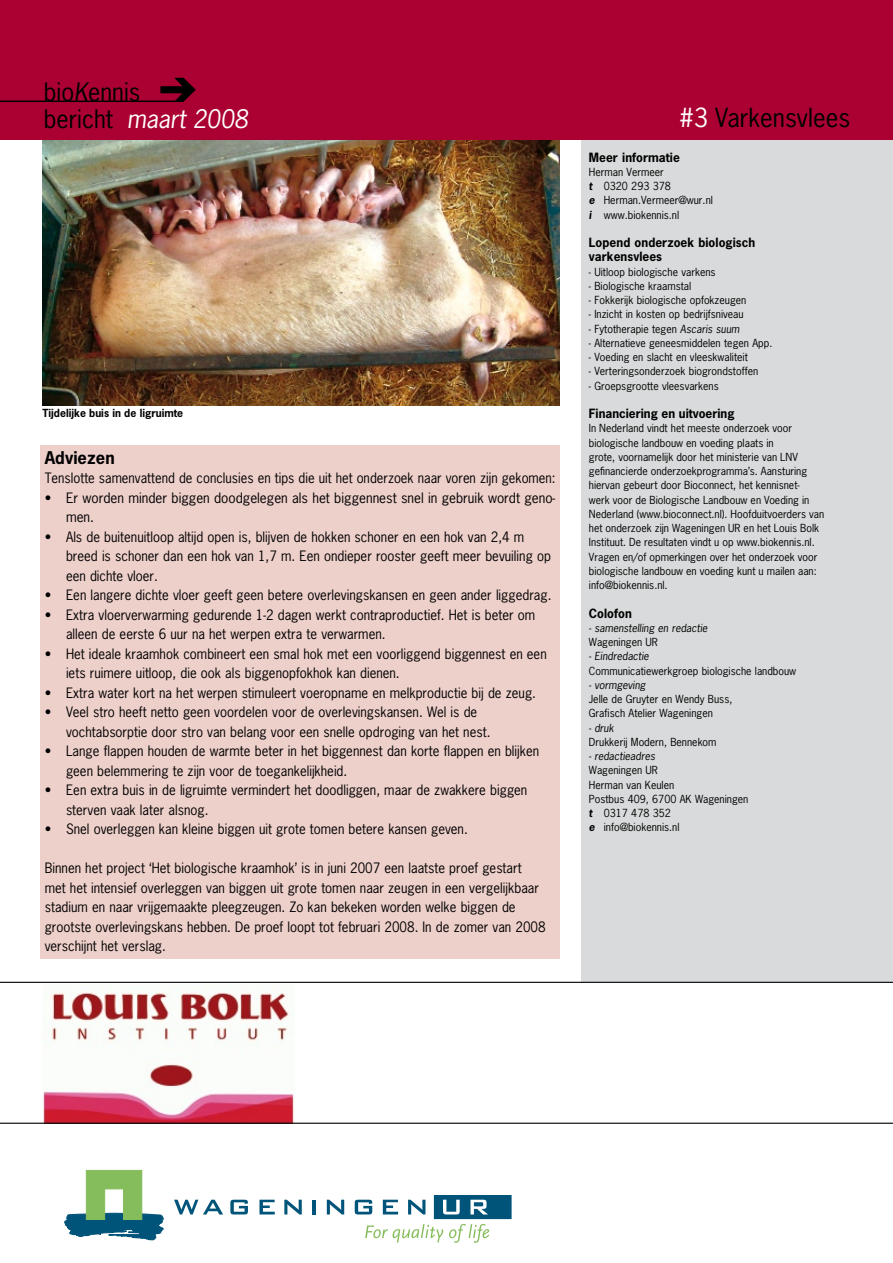
<style>
.page{position:relative;width:893px;height:1263px;background:#fff}
.page>*{position:absolute;margin:0;border:0;box-sizing:border-box;transform-origin:0 0}
.t1{font:48px "Bundesbahn Pi Three";color:#000}
.t2{font:24.75px "News Gothic";color:#000}
.t3{font:24px/27px "News Gothic";color:#000}
.t4{font:700 16.5px "News Gothic";letter-spacing:.005em;color:#000}
.t5{font:13.5px/19.5px "News Gothic";color:#000}
.t6{font:13.5px "News Gothic";color:#000;scale:.96 1}
.t7{font:700 12px/14.2px "News Gothic";letter-spacing:.005em;color:#000}
.t8{font:10.5px/14.2px "News Gothic";color:#000}
.t9{font:italic 10.5px "News Gothic";color:#000}
.t10{font:700 10.5px "News Gothic";color:#000}
.s1{font-style:italic}
.s2{font-style:italic;color:#fff}
.s3{color:#fff}
.s4{font-weight:700;font-style:italic}
</style>
<div class="page">
<div style="left:581px;top:140px;width:312px;height:842px;background:#d9dadb"></div>
<img style="left:42px;top:986px;width:253px;height:137px">
<div style="left:434px;top:1195px;width:77px;height:23px;background:#00547a"></div>
<div style="left:434px;top:1195px;width:77px;height:24px;border:1px solid #00547a"></div>
<svg style="left:174px;top:1200px;width:49px;height:14px"></svg>
<svg style="left:230px;top:1200px;width:18px;height:14px"></svg>
<svg style="left:259px;top:1200px;width:16px;height:14px"></svg>
<svg style="left:284px;top:1200px;width:18px;height:14px"></svg>
<hr style="left:313px;top:1200px;width:3px;height:14px;background:#00547a">
<svg style="left:327px;top:1200px;width:17px;height:14px"></svg>
<svg style="left:355px;top:1200px;width:17px;height:14px"></svg>
<svg style="left:383px;top:1200px;width:15px;height:14px"></svg>
<svg style="left:408px;top:1200px;width:17px;height:14px"></svg>
<svg style="left:443px;top:1200px;width:17px;height:14px"></svg>
<svg style="left:470px;top:1200px;width:18px;height:14px"></svg>
<svg style="left:64px;top:1170px;width:100px;height:70px"></svg>
<svg style="left:365px;top:1224px;width:78px;height:18px"></svg>
<svg style="left:449px;top:1224px;width:40px;height:19px"></svg>
<hr style="left:0;top:1123px;width:893px;height:1px;background:#000">
<div style="left:0;top:0;width:893px;height:140px;background:#ab0132"></div>
<hr style="left:0;top:101px;width:184px;height:1px;background:#000">
<hr style="left:0;top:982px;width:893px;height:1px;background:#000">
<img style="left:43px;top:140px;width:517px;height:265px">
<div style="left:40px;top:446px;width:520px;height:513px;background:#eed0cb"></div>
<h1 class="t1" style="left:198px;top:111px;width:40px;rotate:-180deg">z</h1>
<h3 class="t3" style="left:44px;top:78px;width:206px">bio<span class="s1">K</span>ennis<br>bericht <span class="s2">maart 2008</span></h3>
<p class="t10" style="left:43px;top:406px;width:142px">Tijdelijke buis in de ligruimte</p>
<p class="t4" style="left:45px;top:446px;width:71px">Adviezen</p>
<p class="t6" style="left:45px;top:469px;width:534px">Tenslotte samenvattend de conclusies en tips die uit het onderzoek naar voren zijn gekomen:</p>
<p class="t5" style="left:66px;top:488px;width:491px;text-indent:-21px">• Er worden minder biggen doodgelegen als het biggennest snel in gebruik wordt geno&shy;men.</p>
<p class="t5" style="left:66px;top:527px;width:486px;text-indent:-21px">• Als de buitenuitloop altijd open is, blijven de hokken schoner en een hok van 2,4 m breed is schoner dan een hok van 1,7 m. Een ondieper rooster geeft meer bevuiling op een dichte vloer.</p>
<p class="t5" style="left:45px;top:585px;width:508px">• Een langere dichte vloer geeft geen betere overlevingskansen en geen ander liggedrag.</p>
<p class="t5" style="left:66px;top:605px;width:471px;text-indent:-21px">• Extra vloerverwarming gedurende 1-2 dagen werkt contraproductief. Het is beter om alleen de eerste 6 uur na het werpen extra te verwarmen.</p>
<p class="t5" style="left:66px;top:644px;width:482px;text-indent:-21px">• Het ideale kraamhok combineert een smal hok met een voorliggend biggennest en een iets ruimere uitloop, die ook als biggenopfokhok kan dienen.</p>
<p class="t5" style="left:45px;top:683px;width:493px">• Extra water kort na het werpen stimuleert voeropname en melkproductie bij de zeug.</p>
<p class="t5" style="left:66px;top:702px;width:426px;text-indent:-21px">• Veel stro heeft netto geen voordelen voor de overlevingskansen. Wel is de vochtabsorptie door stro van belang voor een snelle opdroging van het nest.</p>
<p class="t5" style="left:66px;top:741px;width:475px;text-indent:-21px">• Lange flappen houden de warmte beter in het biggennest dan korte flappen en blijken geen belemmering te zijn voor de toegankelijkheid.</p>
<p class="t5" style="left:66px;top:780px;width:463px;text-indent:-21px">• Een extra buis in de ligruimte vermindert het doodliggen, maar de zwakkere biggen sterven vaak later alsnog.</p>
<p class="t5" style="left:45px;top:819px;width:425px">• Snel overleggen kan kleine biggen uit grote tomen betere kansen geven.</p>
<p class="t5" style="left:45px;top:858px;width:502px">Binnen het project ‘Het biologische kraamhok’ is in juni 2007 een laatste proef gestart met het intensief overleggen van biggen uit grote tomen naar zeugen in een vergelijkbaar stadium en naar vrijgemaakte pleegzeugen. Zo kan bekeken worden welke biggen de grootste overlevingskans hebben. De proef loopt tot februari 2008. In de zomer van 2008 verschijnt het verslag.</p>
<h2 class="t2" style="left:679px;top:102px;width:172px"><span class="s3">#3</span> Varkensvlees</h2>
<p class="t7" style="left:589px;top:150px;width:93px">Meer informatie</p>
<p class="t8" style="left:589px;top:165px;width:126px">Herman Vermeer<br><span class="s4">t</span> 0320 293 378<br><span class="s4">e</span> Herman.Vermeer@wur.nl <span class="s4">i</span> www.biokennis.nl</p>
<p class="t7" style="left:589px;top:235px;width:168px">Lopend onderzoek biologisch varkensvlees</p>
<p class="t8" style="left:589px;top:264px;width:128px">- Uitloop biologische varkens</p>
<p class="t8" style="left:589px;top:279px;width:104px">- Biologische kraamstal</p>
<p class="t8" style="left:589px;top:293px;width:159px">- Fokkerijk biologische opfokzeugen</p>
<p class="t8" style="left:589px;top:307px;width:156px">- Inzicht in kosten op bedrijfsniveau</p>
<p class="t8" style="left:589px;top:321px;width:152px">- Fytotherapie tegen <span class="s1">Ascaris suum</span></p>
<p class="t8" style="left:589px;top:336px;width:185px">- Alternatieve geneesmiddelen tegen App.</p>
<p class="t8" style="left:589px;top:350px;width:160px">- Voeding en slacht en vleeskwaliteit</p>
<p class="t8" style="left:589px;top:364px;width:171px">- Verteringsonderzoek biogrondstoffen</p>
<p class="t8" style="left:589px;top:378px;width:131px">- Groepsgrootte vleesvarkens</p>
<p class="t7" style="left:589px;top:406px;width:147px">Financiering en uitvoering</p>
<p class="t8" style="left:589px;top:421px;width:237px">In Nederland vindt het meeste onderzoek voor biologische landbouw en voeding plaats in<br>grote, voornamelijk door het ministerie van LNV gefinancierde onder-zoek-programma’s. Aansturing hiervan gebeurt door Bioconnect, het kennis-net-<br>werk voor de Biologische Landbouw en Voeding in Nederland (www.bioconnect.nl). Hoofduitvoerders van het onderzoek zijn Wageningen UR en het Louis Bolk Instituut. De resultaten vindt u op www.biokennis.nl.<br>Vragen en/of opmer-kingen over het onder-zoek voor biologische landbouw en voeding kunt u mailen aan: info@biokennis.nl.</p>
<p class="t7" style="left:589px;top:606px;width:45px">Colofon</p>
<p class="t9" style="left:589px;top:621px;width:120px">- samenstelling en redactie</p>
<p class="t8" style="left:589px;top:635px;width:71px">Wageningen UR</p>
<p class="t9" style="left:589px;top:650px;width:61px">- Eindredactie</p>
<p class="t8" style="left:589px;top:663px;width:209px">Communicatiewerkgroep biologische landbouw</p>
<p class="t9" style="left:589px;top:678px;width:58px">- vormgeving</p>
<p class="t8" style="left:589px;top:692px;width:145px">Jelle de Gruyter en Wendy Buss,<br>Grafisch Atelier Wageningen</p>
<p class="t9" style="left:589px;top:721px;width:26px">- druk</p>
<p class="t8" style="left:589px;top:735px;width:129px">Drukkerij Modern, Bennekom</p>
<p class="t9" style="left:589px;top:749px;width:68px">- redactieadres</p>
<p class="t8" style="left:589px;top:763px;width:161px">Wageningen UR<br>Herman van Keulen<br>Postbus 409, 6700 AK Wageningen <span class="s4">t</span> 0317 478 352<br><span class="s4">e</span> info@biokennis.nl</p>
</div>
